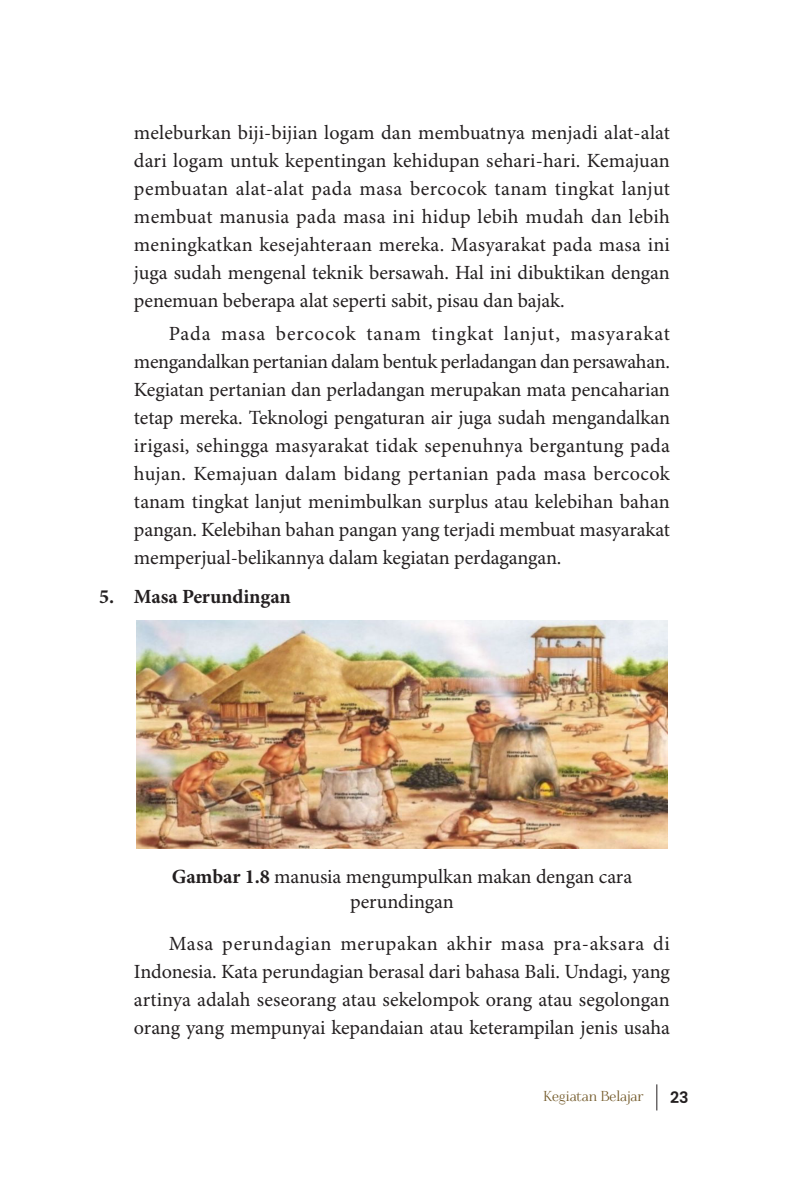
<style>
.page{position:relative;width:794px;height:1191px;background:#fff}
.page>*{position:absolute;margin:0;border:0;box-sizing:border-box;transform-origin:0 0}
.Isi_2{font:20.12px/28px "Minion Pro";letter-spacing:-.005em;color:#231f20;text-align:justify}
.Nama_Gambar{font:20.12px/24.5px "Minion Pro";letter-spacing:-.005em;color:#231f20;text-align:center}
.t1{font:700 20.12px "Minion Pro";letter-spacing:-.005em;color:#231f20}
.t2{font:600 15.75px "Poppins";color:#231f20}
.t3{font:14px "Foglihten";letter-spacing:-.005em;color:#6c5220}
.s1{font-weight:700}
</style>
<div class="page">
<svg style="left:656px;top:1084px;width:1px;height:26px"></svg>
<img style="left:137px;top:620px;width:530px;height:228px">
<p class="Isi_2" style="left:134px;top:119px;width:537px">meleburkan biji-bijian logam dan membuatnya menjadi alat-alat dari logam untuk kepentingan kehidupan sehari-hari. Kemajuan pembuatan alat-alat pada masa bercocok tanam tingkat lanjut membuat manusia pada masa ini hidup lebih mudah dan lebih meningkatkan kesejahteraan mereka. Masyarakat pada masa ini juga sudah mengenal teknik bersawah. Hal ini dibuktikan dengan penemuan beberapa alat seperti sabit, pisau dan bajak.</p>
<p class="Isi_2" style="left:134px;top:320px;width:537px;text-indent:35px">Pada masa bercocok tanam tingkat lanjut, masyarakat mengandalkan pertanian dalam bentuk perladangan dan persawahan.<br>Kegiatan pertanian dan perladangan merupakan mata pencaharian tetap mereka. Teknologi pengaturan air juga sudah mengandalkan irigasi, sehingga masyarakat tidak sepenuhnya bergantung pada hujan. Kemajuan dalam bidang pertanian pada masa bercocok tanam tingkat lanjut menimbulkan surplus atau kelebihan bahan pangan. Kelebihan bahan pangan yang terjadi membuat masyarakat memperjual-belikannya dalam kegiatan perdagangan.</p>
<p class="t1" style="left:99px;top:582px;width:193px">5. Masa Perundingan</p>
<p class="Nama_Gambar" style="left:172px;top:865px;width:462px"><span class="s1">Gambar 1.8</span> manusia mengumpulkan makan dengan cara perundingan</p>
<p class="Isi_2" style="left:134px;top:930px;width:537px;text-indent:35px">Masa perundagian merupakan akhir masa pra-aksara di Indonesia. Kata perundagian berasal dari bahasa Bali. Undagi, yang artinya adalah seseorang atau sekelompok orang atau segolongan orang yang mempunyai kepandaian atau keterampilan jenis usaha</p>
<p class="t3" style="left:543px;top:1088px;width:102px">Kegiatan Belajar</p>
<p class="t2" style="left:670px;top:1088px;width:20px">23</p>
</div>
